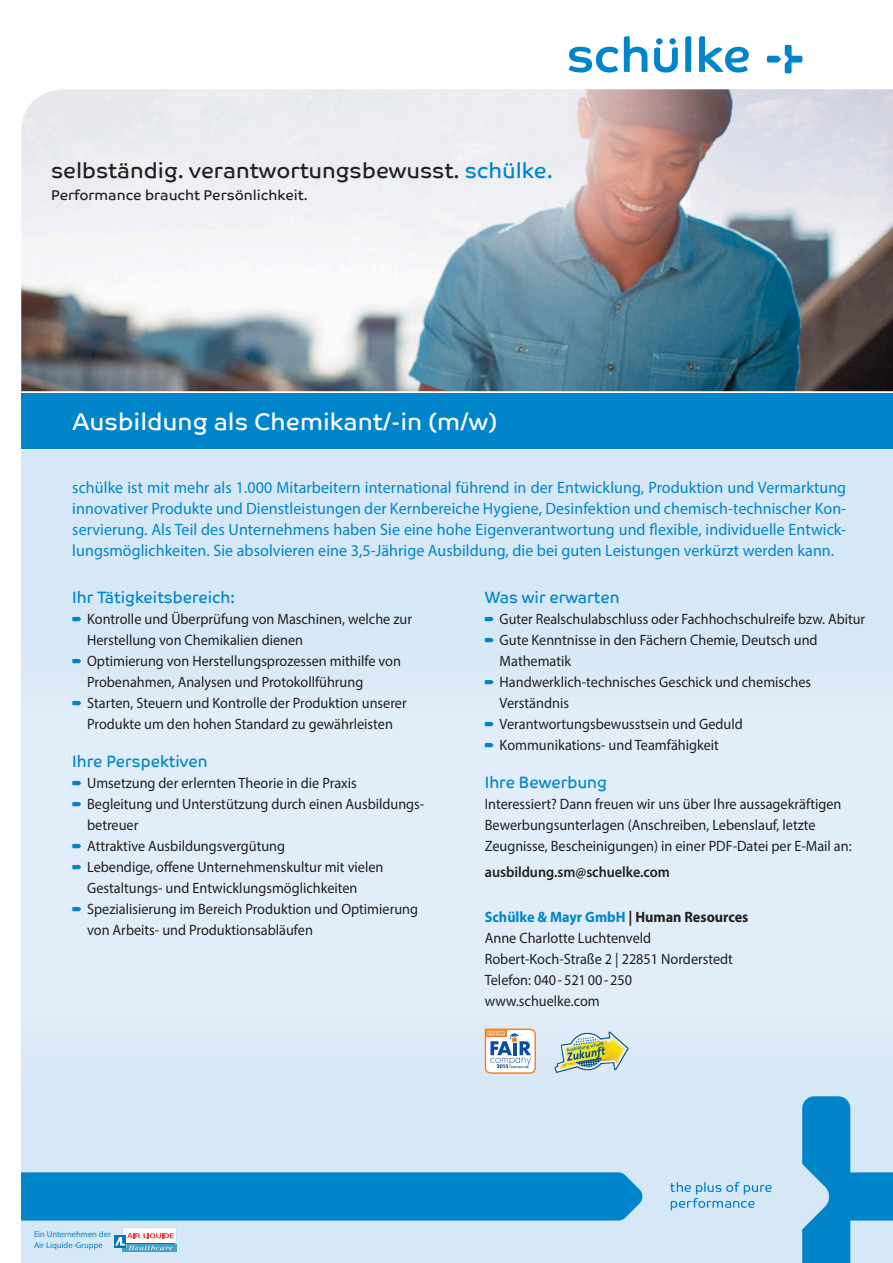
<style>
.page{position:relative;width:893px;height:1263px;background:#fff}
.page>*{position:absolute;margin:0;border:0;box-sizing:border-box;transform-origin:0 0}
.t1{font:24px "Co Text";color:#fff}
.t2{font:21.75px "Co Text";color:#231f20}
.t3{font:16.5px/21px "Myriad Pro";letter-spacing:.005em;color:#0085cb;text-align:justify}
.t4{font:16.5px "Co Text";color:#0085cb;scale:.95 1}
.t5{font:15px/21px "Myriad Pro";color:#231f20;scale:.95 1}
.t6{font:15px/21px "Myriad Pro";color:#231f20;scale:.94 1}
.t7{font:600 15px "Myriad Pro";color:#231f20;scale:.95 1}
.t8{font:14.25px "Co Text";color:#231f20}
.t9{font:8.55px/10.6px "Myriad Pro";color:#0085cb}
.s1{color:#0085cb}
.s2{font-weight:700;color:#0085cb}
.s3{font-weight:700}
</style>
<div class="page">
<div style="left:21px;top:451px;width:872px;height:812px;background:#e1edf8"></div>
<div style="left:21px;top:451px;width:872px;height:255px;background:#d6e7f5"></div>
<div style="left:21px;top:1028px;width:872px;height:235px;background:#d6e7f5"></div>
<svg style="left:654px;top:38px;width:24px;height:35px"></svg>
<svg style="left:568px;top:47px;width:50px;height:26px"></svg>
<svg style="left:624px;top:36px;width:23px;height:36px"></svg>
<svg style="left:685px;top:36px;width:6px;height:36px"></svg>
<svg style="left:699px;top:36px;width:50px;height:37px"></svg>
<svg style="left:767px;top:45px;width:35px;height:28px"></svg>
<div style="left:21px;top:393px;width:872px;height:56px;background:#0085cb"></div>
<svg style="left:72px;top:617px;width:9px;height:4px"></svg>
<svg style="left:72px;top:659px;width:9px;height:4px"></svg>
<svg style="left:72px;top:701px;width:9px;height:4px"></svg>
<svg style="left:72px;top:781px;width:9px;height:4px"></svg>
<svg style="left:72px;top:802px;width:9px;height:4px"></svg>
<svg style="left:72px;top:844px;width:9px;height:4px"></svg>
<svg style="left:72px;top:865px;width:9px;height:4px"></svg>
<svg style="left:72px;top:907px;width:9px;height:4px"></svg>
<svg style="left:802px;top:1096px;width:91px;height:167px"></svg>
<div style="left:21px;top:1172px;width:622px;height:48px;background:#0085cb"></div>
<svg style="left:670px;top:1182px;width:102px;height:28px"></svg>
<img style="left:21px;top:89px;width:872px;height:302px">
<svg style="left:485px;top:617px;width:9px;height:4px"></svg>
<svg style="left:485px;top:638px;width:9px;height:4px"></svg>
<svg style="left:485px;top:680px;width:9px;height:4px"></svg>
<svg style="left:485px;top:722px;width:9px;height:4px"></svg>
<svg style="left:485px;top:743px;width:9px;height:4px"></svg>
<svg style="left:485px;top:1028px;width:51px;height:46px;background:#ccc6c7"></svg>
<svg style="left:114px;top:1227px;width:63px;height:25px;background:#b2c6d8"></svg>
<img style="left:554px;top:1030px;width:75px;height:43px">
<h2 class="t2" style="left:51px;top:157px;width:503px">selbständig. verantwortungsbewusst. <span class="s1">schülke.</span></h2>
<p class="t8" style="left:51px;top:187px;width:258px">Performance braucht Persönlichkeit.</p>
<h1 class="t1" style="left:72px;top:408px;width:427px">Ausbildung als Chemikant/-in (m/w)</h1>
<p class="t3" style="left:72px;top:477px;width:775px">schülke ist mit mehr als 1.000 Mitarbeitern international führend in der Entwicklung, Produktion und Vermarktung innovativer Produkte und Dienstleistungen der Kernbereiche Hygiene, Desinfektion und chemisch-technischer Kon&shy;servierung. Als Teil des Unternehmens haben Sie eine hohe Eigenverantwortung und flexible, individuelle Entwick&shy;lungsmöglichkeiten. Sie absolvieren eine 3,5-Jährige Ausbildung, die bei guten Leistungen verkürzt werden kann.</p>
<p class="t4" style="left:72px;top:588px;width:173px">Ihr Tätigkeitsbereich:</p>
<p class="t5" style="left:87px;top:608px;width:343px">Kontrolle und Überprüfung von Maschinen, welche zur Herstellung von Chemikalien dienen<br>Optimierung von Herstellungsprozessen mithilfe von Probenahmen, Analysen und Protokollführung Starten, Steuern und Kontrolle der Produktion unserer Produkte um den hohen Standard zu gewährleisten</p>
<p class="t4" style="left:72px;top:752px;width:144px">Ihre Perspektiven</p>
<p class="t5" style="left:87px;top:772px;width:356px">Umsetzung der erlernten Theorie in die Praxis Begleitung und Unterstützung durch einen Ausbildungs&shy;betreuer<br>Attraktive Ausbildungsvergütung<br>Lebendige, offene Unternehmenskultur mit vielen Gestaltungs- und Entwicklungsmöglichkeiten Spezialisierung im Bereich Produktion und Optimierung von Arbeits- und Produktionsabläufen</p>
<p class="t4" style="left:485px;top:588px;width:143px">Was wir erwarten</p>
<p class="t6" style="left:500px;top:608px;width:390px">Guter Realschulabschluss oder Fachhochschulreife bzw. Abitur Gute Kenntnisse in den Fächern Chemie, Deutsch und Mathematik<br>Handwerklich-technisches Geschick und chemisches Verständnis<br>Verantwortungsbewusstsein und Geduld<br>Kommunikations- und Teamfähigkeit</p>
<p class="t4" style="left:485px;top:773px;width:130px">Ihre Bewerbung</p>
<p class="t5" style="left:485px;top:793px;width:388px">Interessiert? Dann freuen wir uns über Ihre aussagekräftigen<br>Bewerbungsunterlagen (Anschreiben, Lebenslauf, letzte<br>Zeugnisse, Bescheinigungen) in einer PDF-Datei per E-Mail an:</p>
<p class="t7" style="left:485px;top:862px;width:196px">ausbildung.sm@schuelke.com</p>
<p class="t5" style="left:485px;top:906px;width:279px"><span class="s2">Schülke &amp; Mayr GmbH</span> <span class="s3">| Human Resources<br></span>Anne Charlotte Luchtenveld<br>Robert-Koch-Straße 2 | 22851 Norderstedt<br>Telefon: 040-52100-250 www.schuelke.com</p>
<p class="t9" style="left:34px;top:1229px;width:78px">Ein Unternehmen der<br>Air Liquide-Gruppe</p>
</div>
